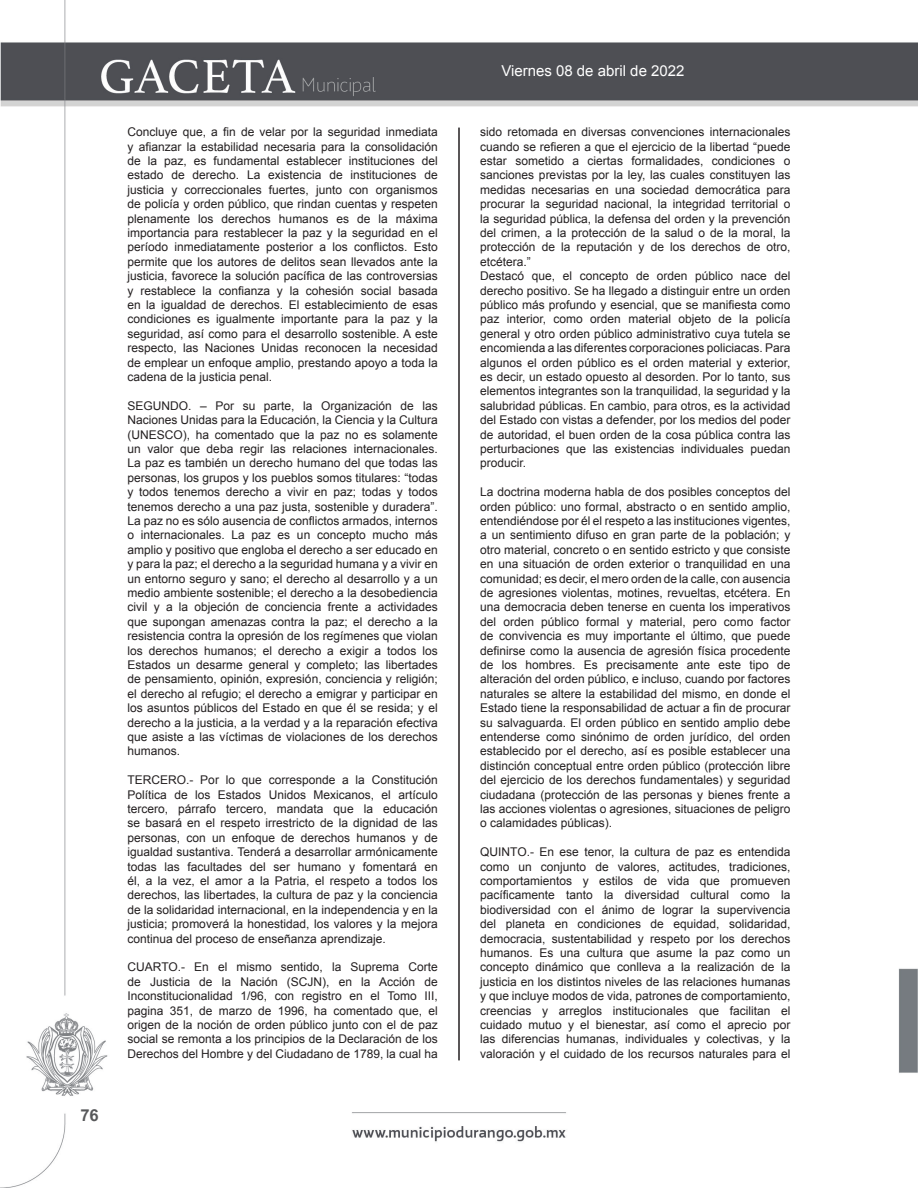
<style>
.page{position:relative;width:918px;height:1188px;background:#fff}
.page>*{position:absolute;margin:0;border:0;box-sizing:border-box;transform-origin:0 0}
.t1{font:700 16.5px "Arial";color:#57585a}
.t2{font:15px "Arial";color:#fff}
.t3{font:12px/14.4px "Arial";color:#231f20;text-align:justify}
</style>
<div class="page">
<img style="left:0;top:0;width:918px;height:1188px">
<hr style="left:458px;top:128px;width:2px;height:932px;background:#231f20">
<h1 class="t1" style="left:80px;top:1105px;width:20px">76</h1>
<p class="t3" style="left:128px;top:125px;width:312px">Concluye que, a fin de velar por la seguridad inmediata y afianzar la estabilidad necesaria para la consolidación de la paz, es fundamental establecer instituciones del estado de derecho. La existencia de instituciones de justicia y correccionales fuertes, junto con organismos de policía y orden público, que rindan cuentas y respeten plenamente los derechos humanos es de la máxima importancia para restablecer la paz y la seguridad en el período inmediatamente posterior a los conflictos. Esto permite que los autores de delitos sean llevados ante la justicia, favorece la solución pacífica de las controversias y restablece la confianza y la cohesión social basada en la igualdad de derechos. El establecimiento de esas condiciones es igualmente importante para la paz y la seguridad, así como para el desarrollo sostenible. A este respecto, las Naciones Unidas reconocen la necesidad de emplear un enfoque amplio, prestando apoyo a toda la cadena de la justicia penal.</p>
<p class="t3" style="left:128px;top:399px;width:312px">SEGUNDO. – Por su parte, la Organización de las Naciones Unidas para la Educación, la Ciencia y la Cultura (UNESCO), ha comentado que la paz no es solamente un valor que deba regir las relaciones internacionales.<br>La paz es también un derecho humano del que todas las personas, los grupos y los pueblos somos titulares: “todas y todos tenemos derecho a vivir en paz; todas y todos tenemos derecho a una paz justa, sostenible y duradera”.<br>La paz no es sólo ausencia de conflictos armados, internos o internacionales. La paz es un concepto mucho más amplio y positivo que engloba el derecho a ser educado en y para la paz; el derecho a la seguridad humana y a vivir en un entorno seguro y sano; el derecho al desarrollo y a un medio ambiente sostenible; el derecho a la desobediencia civil y a la objeción de conciencia frente a actividades que supongan amenazas contra la paz; el derecho a la resistencia contra la opresión de los regímenes que violan los derechos humanos; el derecho a exigir a todos los Estados un desarme general y completo; las libertades de pensamiento, opinión, expresión, conciencia y religión; el derecho al refugio; el derecho a emigrar y participar en los asuntos públicos del Estado en que él se resida; y el derecho a la justicia, a la verdad y a la reparación efectiva que asiste a las víctimas de violaciones de los derechos humanos.</p>
<p class="t3" style="left:128px;top:773px;width:312px">TERCERO.- Por lo que corresponde a la Constitución Política de los Estados Unidos Mexicanos, el artículo tercero, párrafo tercero, mandata que la educación se basará en el respeto irrestricto de la dignidad de las personas, con un enfoque de derechos humanos y de igualdad sustantiva. Tenderá a desarrollar armónicamente todas las facultades del ser humano y fomentará en él, a la vez, el amor a la Patria, el respeto a todos los derechos, las libertades, la cultura de paz y la conciencia de la solidaridad internacional, en la independencia y en la justicia; promoverá la honestidad, los valores y la mejora continua del proceso de enseñanza aprendizaje.</p>
<p class="t3" style="left:128px;top:960px;width:312px">CUARTO.- En el mismo sentido, la Suprema Corte de Justicia de la Nación (SCJN), en la Acción de Inconstitucionalidad 1/96, con registro en el Tomo III, pagina 351, de marzo de 1996, ha comentado que, el origen de la noción de orden público junto con el de paz social se remonta a los principios de la Declaración de los Derechos del Hombre y del Ciudadano de 1789, la cual ha</p>
<p class="t2" style="left:501px;top:61px;width:185px">Viernes 08 de abril de 2022</p>
<p class="t3" style="left:480px;top:125px;width:312px;text-align:left">sido retomada en diversas convenciones internacionales cuando se refieren a que el ejercicio de la libertad “puede estar sometido a ciertas formalidades, condiciones o sanciones previstas por la ley, las cuales constituyen las medidas necesarias en una sociedad democrática para procurar la seguridad nacional, la integridad territorial o la seguridad pública, la defensa del orden y la prevención del crimen, a la protección de la salud o de la moral, la protección de la reputación y de los derechos de otro, etcétera.”<br>Destacó que, el concepto de orden público nace del derecho positivo. Se ha llegado a distinguir entre un orden público más profundo y esencial, que se manifiesta como paz interior, como orden material objeto de la policía general y otro orden público administrativo cuya tutela se encomienda a las diferentes corporaciones policiacas. Para algunos el orden público es el orden material y exterior, es decir, un estado opuesto al desorden. Por lo tanto, sus elementos integrantes son la tranquilidad, la seguridad y la salubridad públicas. En cambio, para otros, es la actividad del Estado con vistas a defender, por los medios del poder de autoridad, el buen orden de la cosa pública contra las perturbaciones que las existencias individuales puedan producir.</p>
<p class="t3" style="left:480px;top:485px;width:312px">La doctrina moderna habla de dos posibles conceptos del orden público: uno formal, abstracto o en sentido amplio, entendiéndose por él el respeto a las instituciones vigentes, a un sentimiento difuso en gran parte de la población; y otro material, concreto o en sentido estricto y que consiste en una situación de orden exterior o tranquilidad en una comunidad; es decir, el mero orden de la calle, con ausencia de agresiones violentas, motines, revueltas, etcétera. En una democracia deben tenerse en cuenta los imperativos del orden público formal y material, pero como factor de convivencia es muy importante el último, que puede definirse como la ausencia de agresión física procedente de los hombres. Es precisamente ante este tipo de alteración del orden público, e incluso, cuando por factores naturales se altere la estabilidad del mismo, en donde el Estado tiene la responsabilidad de actuar a fin de procurar su salvaguarda. El orden público en sentido amplio debe entenderse como sinónimo de orden jurídico, del orden establecido por el derecho, así es posible establecer una distinción conceptual entre orden público (protección libre del ejercicio de los derechos fundamentales) y seguridad ciudadana (protección de las personas y bienes frente a las acciones violentas o agresiones, situaciones de peligro o calamidades públicas).</p>
<p class="t3" style="left:480px;top:845px;width:312px">QUINTO.- En ese tenor, la cultura de paz es entendida como un conjunto de valores, actitudes, tradiciones, comportamientos y estilos de vida que promueven pacíficamente tanto la diversidad cultural como la biodiversidad con el ánimo de lograr la supervivencia del planeta en condiciones de equidad, solidaridad, democracia, sustentabilidad y respeto por los derechos humanos. Es una cultura que asume la paz como un concepto dinámico que conlleva a la realización de la justicia en los distintos niveles de las relaciones humanas y que incluye modos de vida, patrones de comportamiento, creencias y arreglos institucionales que facilitan el cuidado mutuo y el bienestar, así como el aprecio por las diferencias humanas, individuales y colectivas, y la valoración y el cuidado de los recursos naturales para el</p>
</div>
